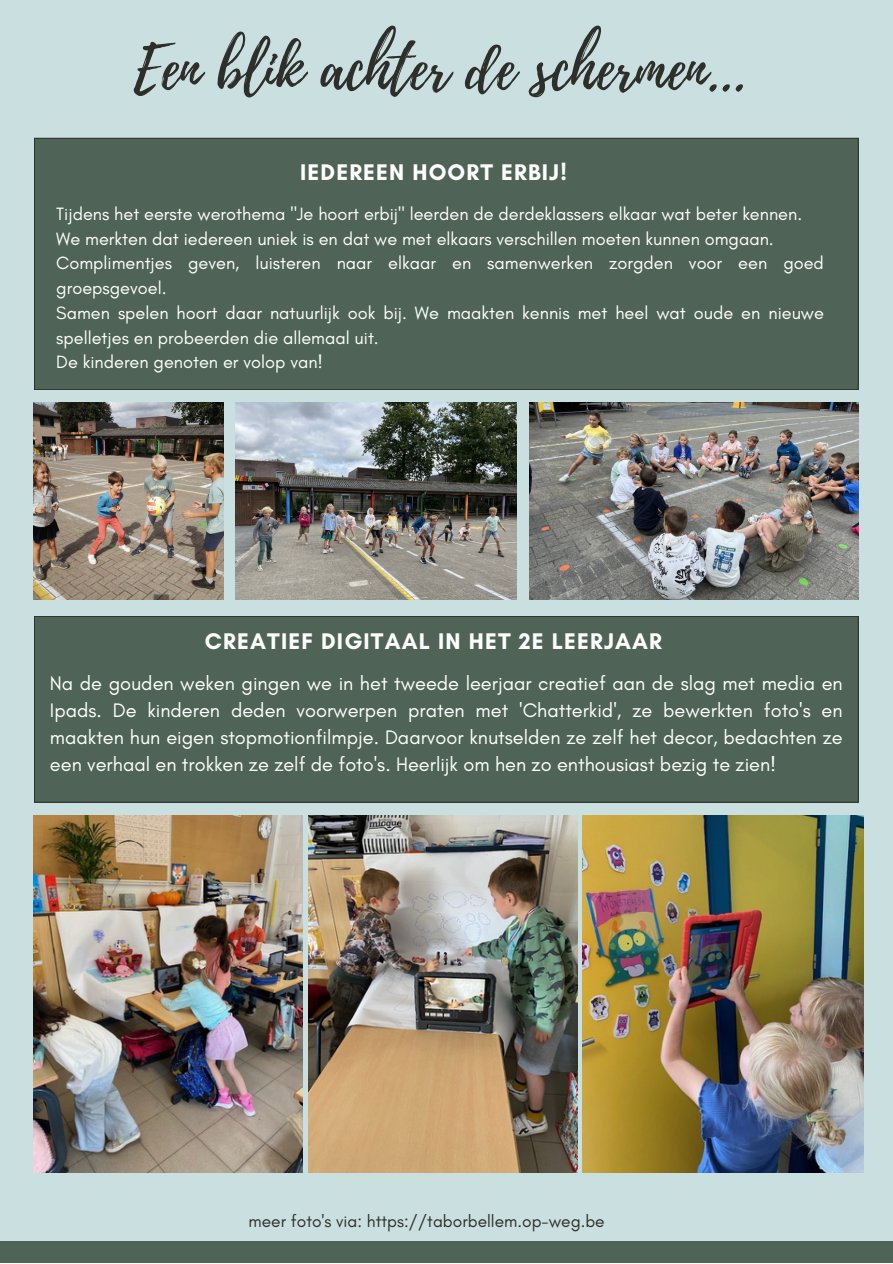
<style>
.page{position:relative;width:893px;height:1264px;background:#fff}
.page>*{position:absolute;margin:0;border:0;box-sizing:border-box;transform-origin:0 0}
.t1{font:60px "Playlist Script";color:#2e2e2a}
.t2{font:700 23.1px "Glacial Indifference";letter-spacing:.05em;color:#fff}
.t3{font:19.95px/27px "Glacial Indifference";color:#fff;text-align:justify}
.t4{font:18.15px/24.8px "Glacial Indifference";color:#fff}
.t5{font:17.4px "Glacial Indifference";color:#2e2e2a}
</style>
<div class="page">
<div style="left:0;top:0;width:892px;height:1262px;background:#cadfdf"></div>
<div style="left:0;top:1240px;width:892px;height:22px;background:#4f6456"></div>
<div style="left:34px;top:138px;width:824px;height:252px;background:#4f6456"></div>
<img style="left:34px;top:402px;width:190px;height:198px">
<img style="left:236px;top:402px;width:281px;height:198px">
<img style="left:529px;top:402px;width:329px;height:198px">
<div style="left:34px;top:616px;width:824px;height:186px;background:#4f6456"></div>
<img style="left:34px;top:815px;width:269px;height:357px">
<img style="left:308px;top:815px;width:269px;height:357px">
<img style="left:582px;top:815px;width:281px;height:357px">
<p class="t1" style="left:134px;top:26px;width:614px">Een blik achter de schermen...</p>
<p class="t2" style="left:300px;top:158px;width:268px">IEDEREEN HOORT ERBIJ!</p>
<p class="t4" style="left:56px;top:201px;width:747px">Tijdens het eerste werothema "Je hoort erbij" leerden de derdeklassers elkaar wat beter kennen.</p>
<p class="t4" style="left:56px;top:226px;width:718px">We merkten dat iedereen uniek is en dat we met elkaars verschillen moeten kunnen omgaan.</p>
<p class="t4" style="left:56px;top:251px;width:769px">Complimentjes geven, luisteren naar elkaar en samenwerken zorgden voor een goed groepsgevoel.</p>
<p class="t4" style="left:56px;top:300px;width:769px">Samen spelen hoort daar natuurlijk ook bij. We maakten kennis met heel wat oude en nieuwe spelletjes en probeerden die allemaal uit.</p>
<p class="t4" style="left:56px;top:349px;width:268px">De kinderen genoten er volop van!</p>
<p class="t2" style="left:205px;top:626px;width:458px">CREATIEF DIGITAAL IN HET 2E LEERJAAR</p>
<p class="t3" style="left:50px;top:669px;width:794px">Na de gouden weken gingen we in het tweede leerjaar creatief aan de slag met media en Ipads. De kinderen deden voorwerpen praten met 'Chatterkid', ze bewerkten foto's en maakten hun eigen stopmotionfilmpje. Daarvoor knutselden ze zelf het decor, bedachten ze een verhaal en trokken ze zelf de foto's. Heerlijk om hen zo enthousiast bezig te zien!</p>
<p class="t5" style="left:248px;top:1209px;width:357px">meer foto's via: https://taborbellem.op-weg.be</p>
</div>
